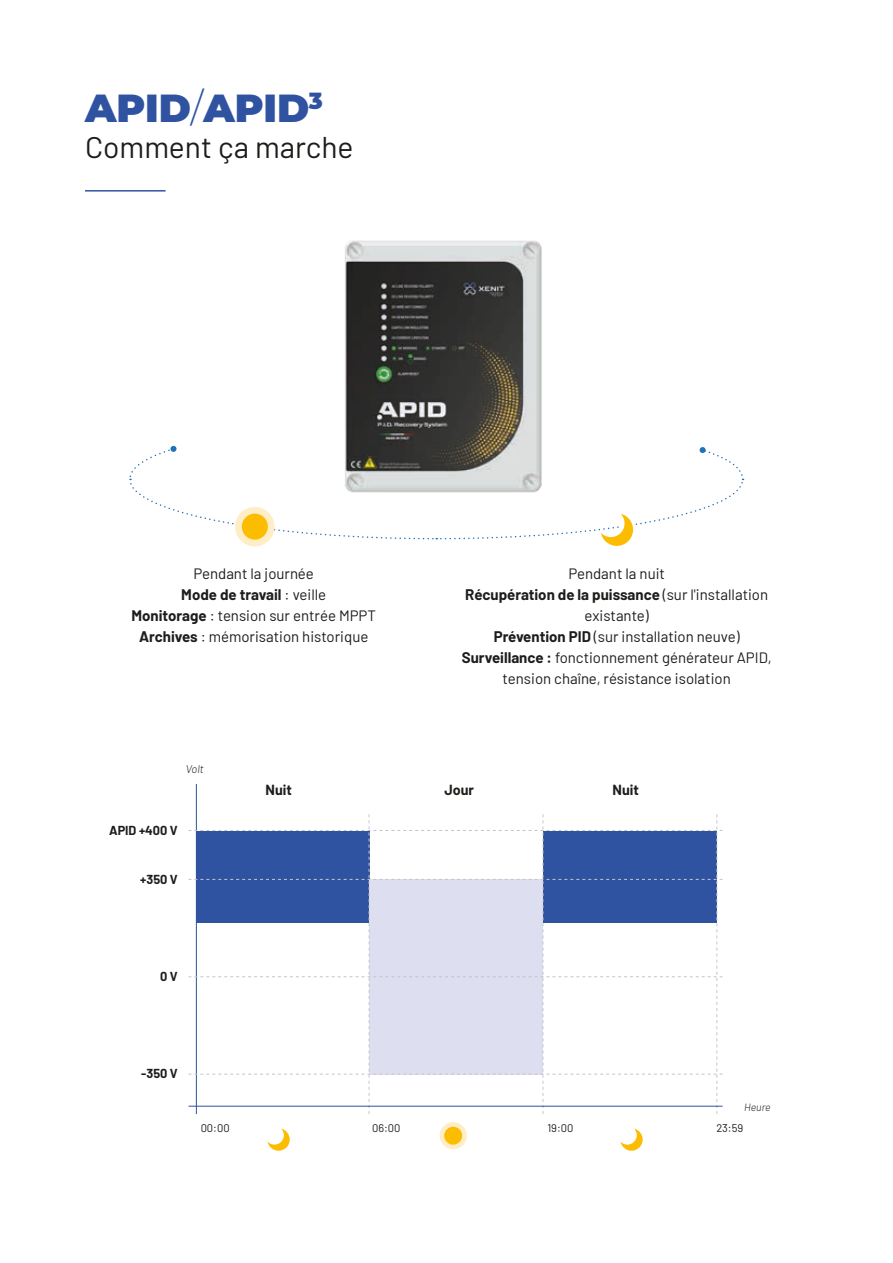
<style>
.page{position:relative;width:893px;height:1263px;background:#fff}
.page>*{position:absolute;margin:0;border:0;box-sizing:border-box;transform-origin:0 0}
.t1{font:900 39px "Montserrat";color:#3053a1}
.t2{font:30px "Barlow";color:#1d1d1b}
.t3{font:15px/21px "Barlow";color:#1d1d1b;text-align:center}
.t4{font:700 14.25px "Barlow";color:#1d1d1b}
.t5{font:700 12.75px "Barlow";color:#1d1d1b}
.t6{font:11.1px "Barlow";color:#1d1d1b}
.t7{font:italic 300 11.1px "Barlow";color:#1d1d1b}
.t8{font:italic 300 10.5px "Barlow";color:#1d1d1b}
.s1{font-weight:300}
.s2{font-weight:700}
</style>
<div class="page">
<hr style="left:85px;top:190px;width:81px;height:2px;background:#3053a1">
<img style="left:345px;top:240px;width:197px;height:206px">
<svg style="left:129px;top:446px;width:615px;height:101px"></svg>
<div style="left:235px;top:507px;width:40px;height:39px;background:#ffedc6;border-radius:50%"></div>
<div style="left:242px;top:514px;width:26px;height:26px;background:#fcbc00;border-radius:50%"></div>
<svg style="left:268px;top:1128px;width:22px;height:23px"></svg>
<svg style="left:620px;top:1128px;width:23px;height:23px"></svg>
<div style="left:440px;top:1122px;width:27px;height:27px;background:#ffedc6;border-radius:50%"></div>
<div style="left:444px;top:1127px;width:18px;height:18px;background:#fcbc00;border-radius:50%"></div>
<hr style="left:196px;top:784px;width:1px;height:330px;background:#3053a1">
<svg style="left:188px;top:814px;width:534px;height:300px"></svg>
<h1 class="t1" style="left:85px;top:79px;width:239px">APID<span class="s1">/</span>APID<sup>3</sup></h1>
<h2 class="t2" style="left:85px;top:125px;width:270px">Comment ça marche</h2>
<p class="t3" style="left:131px;top:562px;width:246px">Pendant la journée<br><span class="s2">Mode de travail</span> : veille<br><span class="s2">Monitorage</span> : tension sur entrée MPPT<br><span class="s2">Archives</span> : mémorisation historique</p>
<p class="t7" style="left:186px;top:760px;width:19px">Volt</p>
<p class="t5" style="left:109px;top:821px;width:70px">APID +400 V</p>
<p class="t5" style="left:140px;top:869px;width:39px">+350 V</p>
<p class="t5" style="left:160px;top:967px;width:19px">0 V</p>
<p class="t5" style="left:141px;top:1064px;width:38px">-350 V</p>
<p class="t4" style="left:266px;top:779px;width:28px">Nuit</p>
<p class="t3" style="left:462px;top:562px;width:311px">Pendant la nuit<br><span class="s2">Récupération de la puissance</span> (sur l'installation existante)<br><span class="s2">Prévention PID</span> (sur installation neuve)<br><span class="s2">Surveillance :</span> fonctionnement générateur APID, tension chaîne, résistance isolation</p>
<p class="t4" style="left:445px;top:779px;width:31px">Jour</p>
<p class="t4" style="left:612px;top:779px;width:28px">Nuit</p>
<p class="t8" style="left:744px;top:1099px;width:28px">Heure</p>
<p class="t6" style="left:201px;top:1119px;width:30px">00:00</p>
<p class="t6" style="left:372px;top:1119px;width:30px">06:00</p>
<p class="t6" style="left:547px;top:1119px;width:28px">19:00</p>
<p class="t6" style="left:716px;top:1119px;width:28px">23:59</p>
</div>
